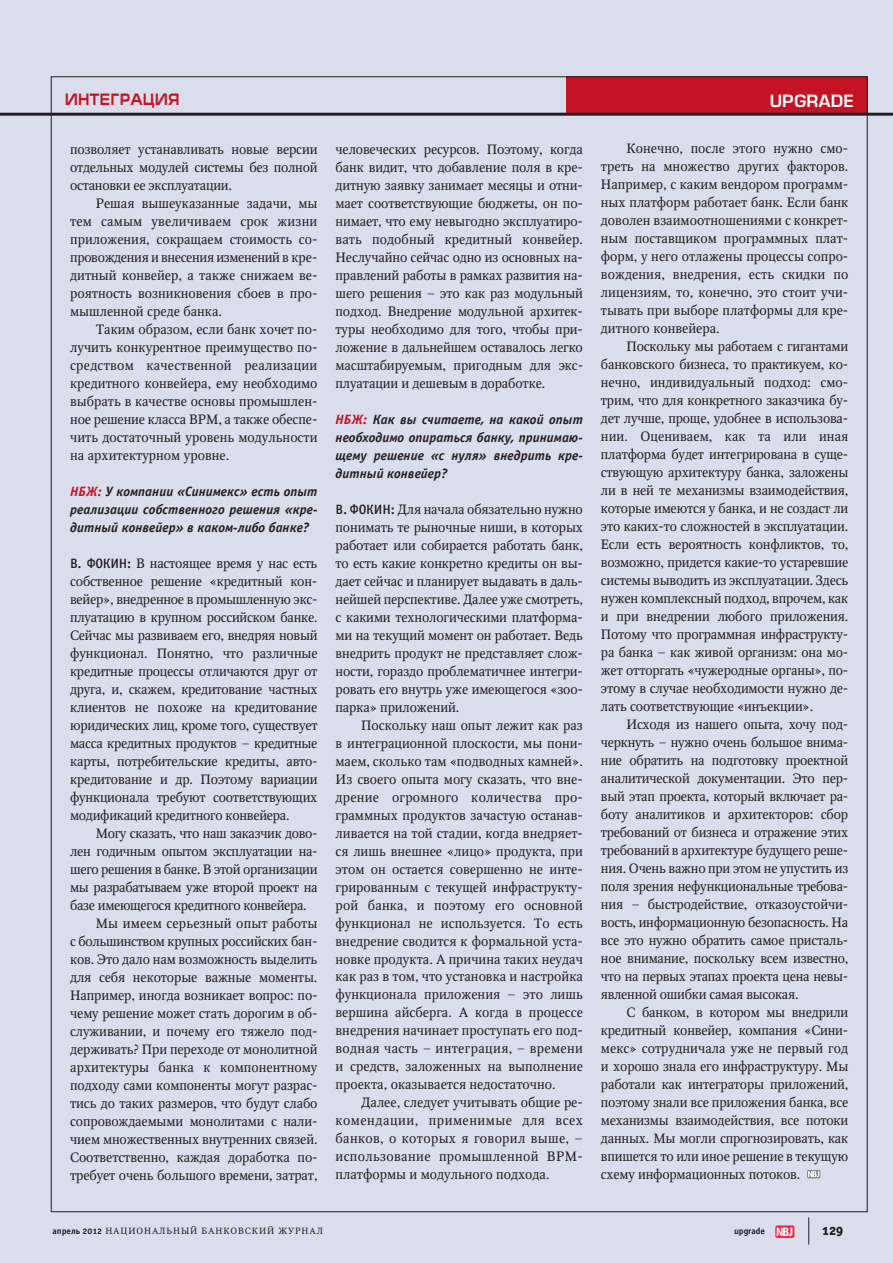
<style>
.page{position:relative;width:893px;height:1263px;background:#daddec}
.page>*{position:absolute;margin:0;border:0;box-sizing:border-box;transform-origin:0 0}
.t1{font:700 16.5px "Europe Ext";letter-spacing:.04em;color:#c41324;scale:.75 1}
.t2{font:16.5px "Europe Demi";color:#fff}
.t3{font:13.5px/18px "Octava OSC";letter-spacing:-.01em;color:#231f20;text-align:justify}
.t4{font:italic 13.5px/18px "Officina Sans Bold C";color:#231f20;text-align:justify}
.t5{font:13.5px "Octava OSC";letter-spacing:.01em;color:#231f20}
.t6{font:13.5px "Officina Sans Extra Bold OSC";color:#231f20}
.t7{font:9px "Octava OSC";letter-spacing:.1em;color:#231f20}
.t8{font:9px "Officina Sans Bold OSC";color:#231f20}
.s1{color:#c41324}
.s2{font-family:"Officina Sans Medium C"}
.s3{font-family:"Officina Sans Bold OSC"}
</style>
<div class="page">
<svg style="left:775px;top:1225px;width:19px;height:13px"></svg>
<svg style="left:777px;top:1227px;width:15px;height:9px"></svg>
<svg style="left:808px;top:1217px;width:1px;height:27px"></svg>
<div style="left:566px;top:77px;width:301px;height:36px;background:#c41324"></div>
<hr style="left:0;top:113px;width:893px;height:3px;background:#231f20">
<svg style="left:807px;top:1170px;width:13px;height:8px"></svg>
<svg style="left:808px;top:1171px;width:11px;height:6px"></svg>
<p class="t1" style="left:65px;top:90px;width:154px">ИНТЕГРАЦИЯ</p>
<p class="t2" style="left:770px;top:91px;width:86px">UPGRADE</p>
<p class="t3" style="left:70px;top:140px;width:249px">позволяет устанавливать новые версии отдельных модулей системы без полной остановки ее эксплуатации.</p>
<p class="t3" style="left:70px;top:194px;width:249px;text-indent:26px">Решая вышеуказанные задачи, мы тем самым увеличиваем срок жизни приложения, сокращаем стоимость со&shy;провождения и внесения изменений в кре&shy;дитный конвейер, а также снижаем ве&shy;роятность возникновения сбоев в про&shy;мышленной среде банка.</p>
<p class="t3" style="left:70px;top:320px;width:249px;text-indent:26px">Таким образом, если банк хочет по&shy;лучить конкурентное преимущество по&shy;средством качественной реализации кредитного конвейера, ему необходимо выбрать в качестве основы промышлен&shy;ное решение класса BPM, а также обеспе&shy;чить достаточный уровень модульности на архитектурном уровне.</p>
<p class="t4" style="left:70px;top:482px;width:249px"><span class="s1">НБЖ:</span> У компании «Синимекс» есть опыт реализации собственного решения «кре&shy;дитный конвейер» в каком-либо банке?</p>
<p class="t3" style="left:70px;top:554px;width:249px"><span class="s2">В. ФОКИН:</span> В настоящее время у нас есть собственное решение «кредитный кон&shy;вейер», внедренное в промышленную экс&shy;плуатацию в крупном российском банке.<br>Сейчас мы развиваем его, внедряя новый функционал. Понятно, что различные кредитные процессы отличаются друг от друга, и, скажем, кредитование частных клиентов не похоже на кредитование юридических лиц, кроме того, существует масса кредитных продуктов – кредитные карты, потребительские кредиты, авто&shy;кредитование и др. Поэтому вариации функционала требуют соответствующих модификаций кредитного конвейера.</p>
<p class="t3" style="left:96px;top:824px;width:223px">Могу сказать, что наш заказчик дово-</p>
<p class="t3" style="left:70px;top:842px;width:249px">лен годичным опытом эксплуатации на-</p>
<p class="t3" style="left:70px;top:860px;width:249px">шего решения в банке. В этой организации</p>
<p class="t3" style="left:70px;top:878px;width:249px">мы разрабатываем уже второй проект на</p>
<p class="t3" style="left:70px;top:896px;width:238px">базе имеющегося кредитного конвейера.</p>
<p class="t5" style="left:96px;top:915px;width:223px">Мы имеем серьезный опыт работы</p>
<p class="t3" style="left:70px;top:932px;width:249px">с большинством крупных российских бан-</p>
<p class="t3" style="left:70px;top:950px;width:249px">ков. Это дало нам возможность выделить</p>
<p class="t3" style="left:70px;top:968px;width:249px">для себя некоторые важные моменты.</p>
<p class="t3" style="left:70px;top:986px;width:249px">Например, иногда возникает вопрос: по-</p>
<p class="t3" style="left:70px;top:1004px;width:249px">чему решение может стать дорогим в об-</p>
<p class="t3" style="left:70px;top:1022px;width:249px">служивании, и почему его тяжело под-</p>
<p class="t3" style="left:70px;top:1040px;width:249px">держивать? При переходе от монолитной</p>
<p class="t3" style="left:70px;top:1058px;width:249px">архитектуры банка к компонентному</p>
<p class="t3" style="left:70px;top:1076px;width:249px">подходу сами компоненты могут разрас-</p>
<p class="t3" style="left:70px;top:1094px;width:249px">тись до таких размеров, что будут слабо</p>
<p class="t3" style="left:70px;top:1112px;width:249px">сопровождаемыми монолитами с нали-</p>
<p class="t3" style="left:70px;top:1130px;width:249px">чием множественных внутренних связей.</p>
<p class="t3" style="left:70px;top:1148px;width:249px">Соответственно, каждая доработка по-</p>
<p class="t3" style="left:70px;top:1166px;width:249px">требует очень большого времени, затрат,</p>
<p class="t3" style="left:601px;top:140px;width:249px;text-indent:26px">Конечно, после этого нужно смо&shy;треть на множество других факторов.<br>Например, с каким вендором программ&shy;ных платформ работает банк. Если банк доволен взаимоотношениями с конкрет&shy;ным поставщиком программных плат&shy;форм, у него отлажены процессы сопро&shy;вождения, внедрения, есть скидки по лицензиям, то, конечно, это стоит учи&shy;тывать при выборе платформы для кре&shy;дитного конвейера.</p>
<p class="t3" style="left:601px;top:338px;width:249px;text-indent:26px">Поскольку мы работаем с гигантами банковского бизнеса, то практикуем, ко&shy;нечно, индивидуальный подход: смо&shy;трим, что для конкретного заказчика бу&shy;дет лучше, проще, удобнее в использова&shy;нии. Оцениваем, как та или иная платформа будет интегрирована в суще&shy;ствующую архитектуру банка, заложены ли в ней те механизмы взаимодействия, которые имеются у банка, и не создаст ли это каких-то сложностей в эксплуатации.<br>Если есть вероятность конфликтов, то, возможно, придется какие-то устаревшие системы выводить из эксплуатации. Здесь нужен комплексный подход, впрочем, как и при внедрении любого приложения.<br>Потому что программная инфраструкту&shy;ра банка – как живой организм: она мо&shy;жет отторгать «чужеродные органы», по&shy;этому в случае необходимости нужно де&shy;лать соответствующие «инъекции».</p>
<p class="t3" style="left:601px;top:716px;width:249px;text-indent:26px">Исходя из нашего опыта, хочу под&shy;черкнуть – нужно очень большое внима&shy;ние обратить на подготовку проектной аналитической документации. Это пер&shy;вый этап проекта, который включает ра&shy;боту аналитиков и архитекторов: сбор требований от бизнеса и отражение этих требований в архитектуре будущего реше&shy;ния. Очень важно при этом не упустить из поля зрения нефункциональные требова&shy;ния – быстродействие, отказоустойчи&shy;вость, информационную безопасность. На все это нужно обратить самое присталь&shy;ное внимание, поскольку всем известно, что на первых этапах проекта цена невы&shy;явленной ошибки самая высокая.</p>
<p class="t3" style="left:601px;top:1004px;width:249px;text-indent:26px">С банком, в котором мы внедрили кредитный конвейер, компания «Сини&shy;мекс» сотрудничала уже не первый год и хорошо знала его инфраструктуру. Мы работали как интеграторы приложений, поэтому знали все приложения банка, все механизмы взаимодействия, все потоки данных. Мы могли спрогнозировать, как впишется то или иное решение в текущую схему информационных потоков.</p>
<p class="t3" style="left:336px;top:140px;width:249px">человеческих ресурсов. Поэтому, когда банк видит, что добавление поля в кре&shy;дитную заявку занимает месяцы и отни&shy;мает соответствующие бюджеты, он по&shy;нимает, что ему невыгодно эксплуатиро&shy;вать подобный кредитный конвейер.<br>Неслучайно сейчас одно из основных на&shy;правлений работы в рамках развития на&shy;шего решения – это как раз модульный подход. Внедрение модульной архитек&shy;туры необходимо для того, чтобы при&shy;ложение в дальнейшем оставалось легко масштабируемым, пригодным для экс&shy;плуатации и дешевым в доработке.</p>
<p class="t4" style="left:336px;top:410px;width:249px"><span class="s1">НБЖ:</span> Как вы считаете, на какой опыт необходимо опираться банку, принимаю&shy;щему решение «с нуля» внедрить кре&shy;дитный конвейер?</p>
<p class="t3" style="left:336px;top:500px;width:249px"><span class="s2">В. ФОКИН:</span> Для начала обязательно нужно понимать те рыночные ниши, в которых работает или собирается работать банк, то есть какие конкретно кредиты он вы&shy;дает сейчас и планирует выдавать в даль&shy;нейшей перспективе. Далее уже смотреть, с какими технологическими платформа&shy;ми на текущий момент он работает. Ведь внедрить продукт не представляет слож&shy;ности, гораздо проблематичнее интегри&shy;ровать его внутрь уже имеющегося «зоо&shy;парка» приложений.</p>
<p class="t3" style="left:336px;top:716px;width:249px;text-indent:26px">Поскольку наш опыт лежит как раз в интеграционной плоскости, мы пони&shy;маем, сколько там «подводных камней».<br>Из своего опыта могу сказать, что вне&shy;дрение огромного количества про&shy;граммных продуктов зачастую останав&shy;ливается на той стадии, когда внедряет&shy;ся лишь внешнее «лицо» продукта, при этом он остается совершенно не инте&shy;грированным с текущей инфраструкту&shy;рой банка, и поэтому его основной функционал не используется. То есть внедрение сводится к формальной уста&shy;новке продукта. А причина таких неудач как раз в том, что установка и настройка функционала приложения – это лишь вершина айсберга. А когда в процессе внедрения начинает проступать его под&shy;водная часть – интеграция, – времени и средств, заложенных на выполнение проекта, оказывается недостаточно.</p>
<p class="t3" style="left:336px;top:1094px;width:249px;text-indent:26px">Далее, следует учитывать общие ре&shy;комендации, применимые для всех банков, о которых я говорил выше, – использование промышленной BPM&shy;платформы и модульного подхода.</p>
<p class="t7" style="left:53px;top:1226px;width:272px"><span class="s3">апрель 2012</span> НАЦИОНАЛЬНЫЙ БАНКОВСКИЙ ЖУРНАЛ</p>
<p class="t8" style="left:734px;top:1226px;width:32px">upgrade</p>
<p class="t6" style="left:822px;top:1222px;width:22px">129</p>
</div>
